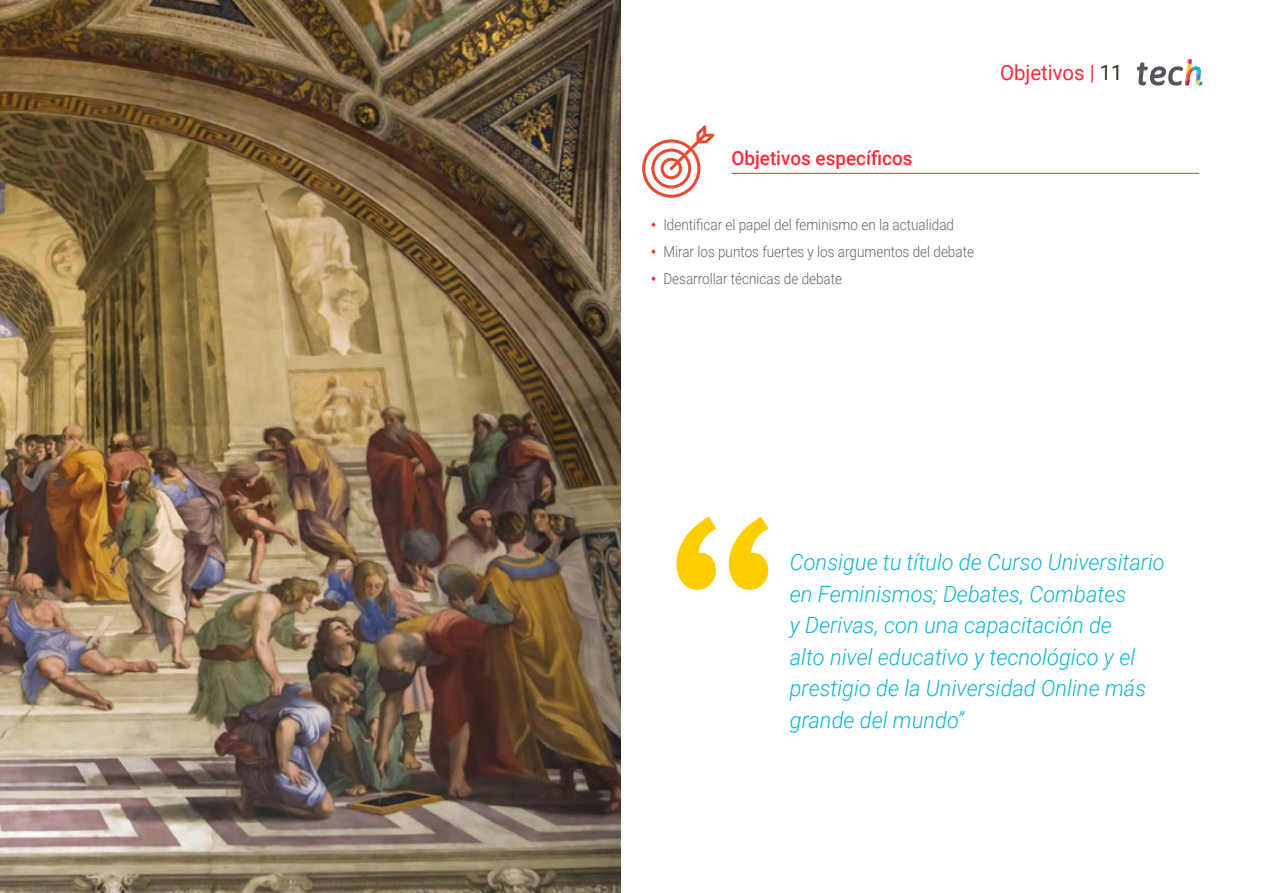
<style>
.page{position:relative;width:1263px;height:893px;background:#fff}
.page>*{position:absolute;margin:0;border:0;box-sizing:border-box;transform-origin:0 0}
.t1{font:italic 300 22.5px/31.5px "Roboto";color:#0fb6cf}
.t2{font:21px "Roboto";color:#ff293a}
.t3{font:500 19.5px "Roboto";color:#ff293a}
.t4{font:300 15px/26.7px "Roboto";color:#61646a;scale:.9 1}
.s1{color:#312e20}
</style>
<div class="page">
<img style="left:0;top:0;width:621px;height:893px">
<svg style="left:1137px;top:59px;width:65px;height:27px"></svg>
<hr style="left:731px;top:173px;width:468px;height:1px;background:#ff293a">
<svg style="left:642px;top:125px;width:72px;height:73px"></svg>
<svg style="left:676px;top:517px;width:92px;height:73px"></svg>
<p class="t3" style="left:731px;top:144px;width:183px">Objetivos específicos</p>
<p class="t4" style="left:663px;top:211px;width:347px">Identificar el papel del feminismo en la actualidad<br>Mirar los puntos fuertes y los argumentos del debate<br>Desarrollar técnicas de debate</p>
<p class="t2" style="left:1000px;top:57px;width:124px">Objetivos | <span class="s1">11</span></p>
<p class="t1" style="left:790px;top:546px;width:377px">Consigue tu título de Curso Universitario en Feminismos; Debates, Combates<br>y Derivas, con una capacitación de<br>alto nivel educativo y tecnológico y el prestigio de la Universidad Online más grande del mundo”</p>
</div>
